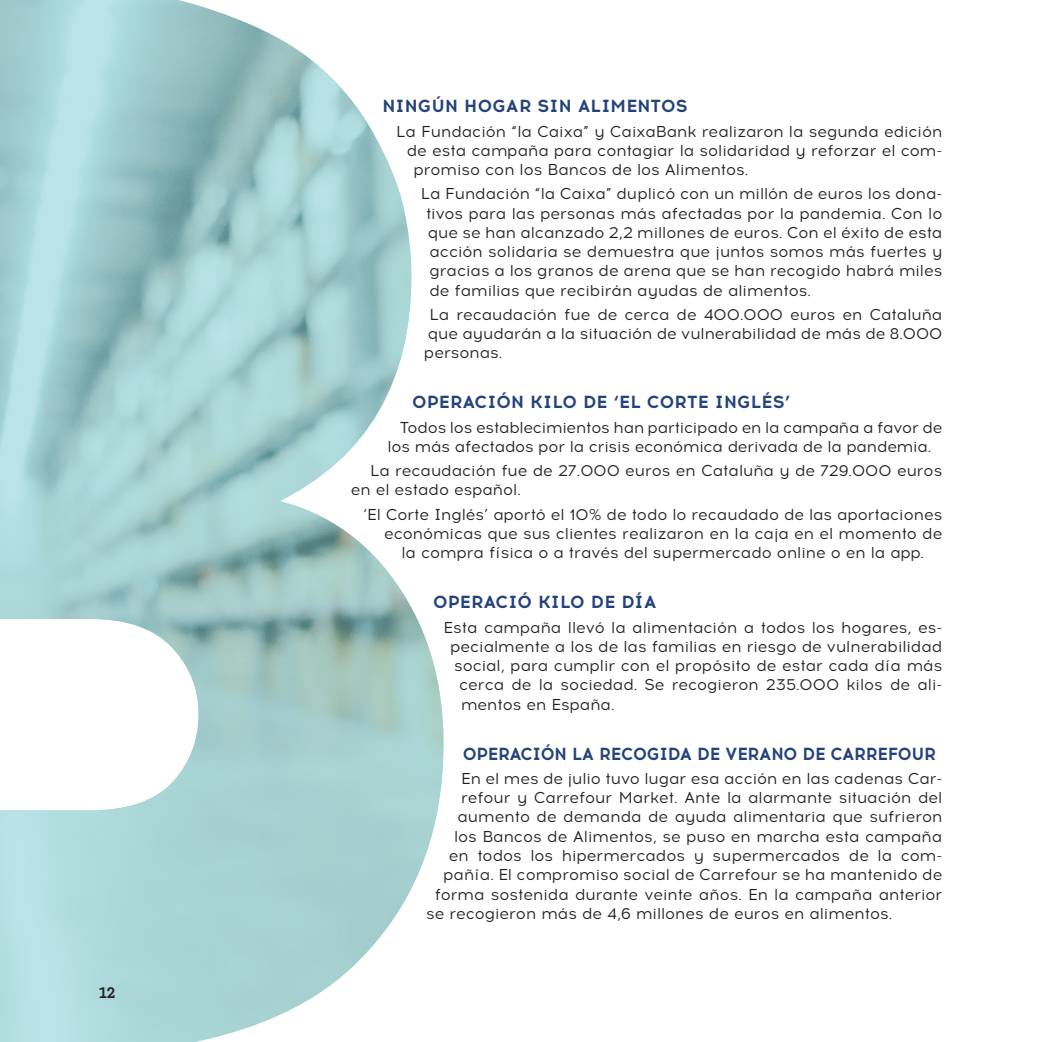
<style>
.page{position:relative;width:1042px;height:1042px;background:#fff}
.page>*{position:absolute;margin:0;border:0;box-sizing:border-box;transform-origin:0 0}
.t1{font:700 17.5px "Acrom";color:#24427c}
.t2{font:700 17.5px "Acrom";color:#24427c;scale:.96 1}
.t3{font:15.75px/19.2px "Acrom";color:#231f20;text-align:justify}
.t4{font:700 15.75px "Brix Slab";color:#231f20}
</style>
<div class="page">
<img style="left:0;top:0;width:443px;height:1042px">
<p class="t4" style="left:99px;top:983px;width:18px">12</p>
<p class="t1" style="left:382px;top:97px;width:307px">NINGÚN HOGAR SIN ALIMENTOS</p>
<p class="t3" style="left:396px;top:122px;width:547px">La Fundación “la Caixa” y CaixaBank realizaron la segunda edición</p>
<p class="t3" style="left:407px;top:141px;width:537px">de esta campaña para contagiar la solidaridad y reforzar el com-</p>
<p class="t3" style="left:414px;top:160px;width:336px">promiso con los Bancos de los Alimentos.</p>
<p class="t3" style="left:426px;top:184px;width:518px;text-indent:-5px">La Fundación “la Caixa” duplicó con un millón de euros los dona&shy;tivos para las personas más afectadas por la pandemia. Con lo que se han alcanzado 2,2 millones de euros. Con el éxito de esta acción solidaria se demuestra que juntos somos más fuertes y gracias a los granos de arena que se han recogido habrá miles de familias que recibirán ayudas de alimentos.</p>
<p class="t3" style="left:424px;top:305px;width:520px;text-indent:5px">La recaudación fue de cerca de 400.000 euros en Cataluña que ayudarán a la situación de vulnerabilidad de más de 8.000 personas.</p>
<p class="t1" style="left:412px;top:393px;width:380px">OPERACIÓN KILO DE ‘EL CORTE INGLÉS’</p>
<p class="t3" style="left:387px;top:418px;width:556px;text-indent:12px">Todos los establecimientos han participado en la campaña a favor de los más afectados por la crisis económica derivada de la pandemia.</p>
<p class="t3" style="left:351px;top:461px;width:593px;text-indent:19px">La recaudación fue de 27.000 euros en Cataluña y de 729.000 euros en el estado español.</p>
<p class="t3" style="left:363px;top:505px;width:581px">‘El Corte Inglés’ aportó el 10% de todo lo recaudado de las aportaciones</p>
<p class="t3" style="left:384px;top:524px;width:560px">económicas que sus clientes realizaron en la caja en el momento de</p>
<p class="t3" style="left:401px;top:543px;width:524px">la compra física o a través del supermercado online o en la app.</p>
<p class="t1" style="left:433px;top:593px;width:225px">OPERACIÓ KILO DE DÍA</p>
<p class="t3" style="left:443px;top:617px;width:500px">Esta campaña llevó la alimentación a todos los hogares, es-</p>
<p class="t3" style="left:450px;top:637px;width:493px">pecialmente a los de las familias en riesgo de vulnerabilidad</p>
<p class="t3" style="left:454px;top:656px;width:490px">social, para cumplir con el propósito de estar cada día más</p>
<p class="t3" style="left:459px;top:675px;width:485px">cerca de la sociedad. Se recogieron 235.000 kilos de ali-</p>
<p class="t3" style="left:461px;top:694px;width:155px">mentos en España.</p>
<p class="t2" style="left:463px;top:744px;width:494px">OPERACIÓN LA RECOGIDA DE VERANO DE CARREFOUR</p>
<p class="t3" style="left:461px;top:769px;width:483px">En el mes de julio tuvo lugar esa acción en las cadenas Car-</p>
<p class="t3" style="left:461px;top:788px;width:483px">refour y Carrefour Market. Ante la alarmante situación del</p>
<p class="t3" style="left:457px;top:807px;width:486px">aumento de demanda de ayuda alimentaria que sufrieron</p>
<p class="t3" style="left:454px;top:827px;width:490px">los Bancos de Alimentos, se puso en marcha esta campaña</p>
<p class="t3" style="left:449px;top:846px;width:495px">en todos los hipermercados y supermercados de la com-</p>
<p class="t3" style="left:443px;top:865px;width:500px">pañía. El compromiso social de Carrefour se ha mantenido de</p>
<p class="t3" style="left:435px;top:884px;width:509px">forma sostenida durante veinte años. En la campaña anterior</p>
<p class="t3" style="left:426px;top:904px;width:468px">se recogieron más de 4,6 millones de euros en alimentos.</p>
</div>
